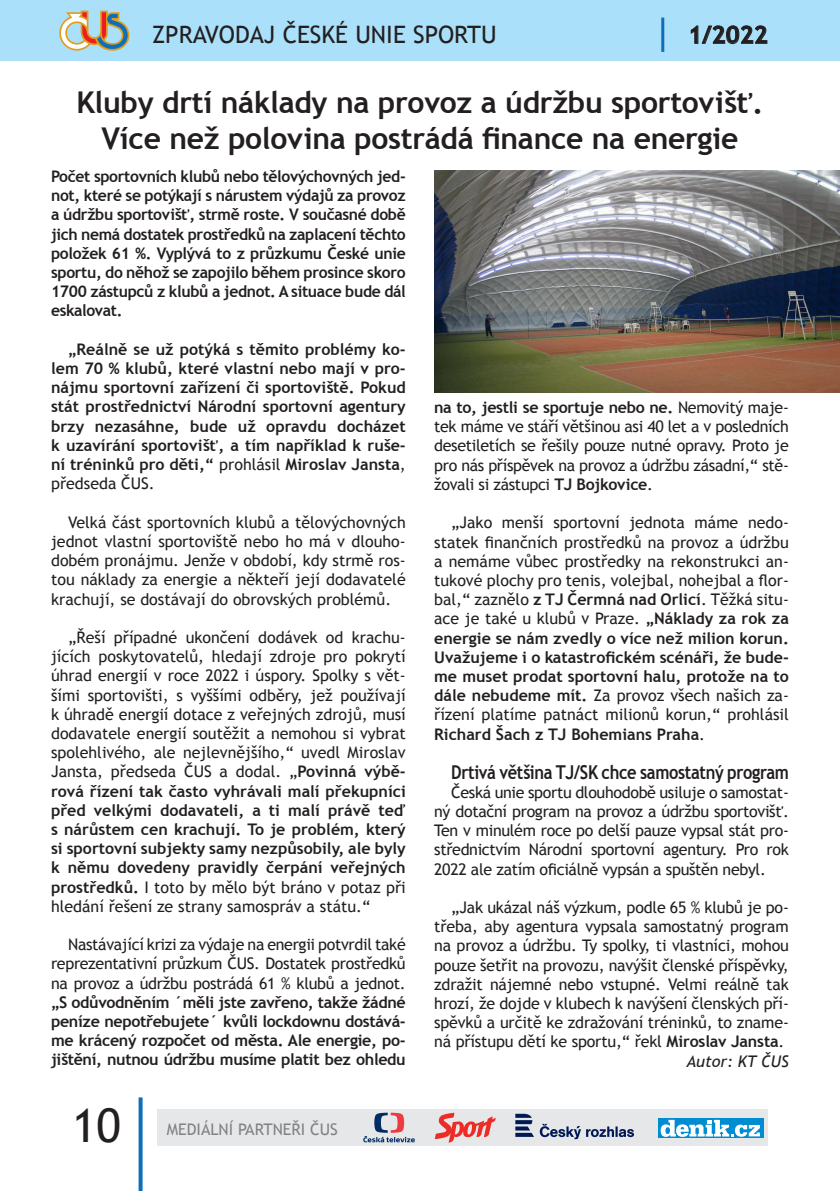
<style>
.page{position:relative;width:840px;height:1191px;background:#fff}
.page>*{position:absolute;margin:0;border:0;box-sizing:border-box;transform-origin:0 0}
.t1{font:46.4px "Trebuchet MS";color:#231f20}
.titulek{font:700 30px/36px "Trebuchet MS";letter-spacing:-.01em;color:#231f20;text-align:center}
.t2{font:24px "Trebuchet MS";color:#231f20}
.t3{font:700 24px "Trebuchet MS";color:#231f20}
.text{font:700 19.2px "Trebuchet MS";letter-spacing:-.02em;color:#231f20;scale:.86 1}
.text-2{font:16px/19.2px "Trebuchet MS";letter-spacing:-.005em;color:#231f20;text-align:justify}
.text-3{font:700 16px/19.2px "Trebuchet MS";letter-spacing:-.02em;color:#231f20;text-align:justify}
.t4{font:16px "Trebuchet MS";color:#808285}
.text-4{font:italic 16px "Trebuchet MS";color:#231f20}
.s1{font-weight:400}
.s2{font-weight:700}
</style>
<div class="page">
<div style="left:0;top:0;width:839px;height:61px;background:#aae0f9"></div>
<svg style="left:59px;top:11px;width:70px;height:40px"></svg>
<svg style="left:690px;top:25px;width:76px;height:19px"></svg>
<hr style="left:661px;top:18px;width:3px;height:34px;background:#0f6eb8">
<svg style="left:138px;top:1097px;width:4px;height:94px"></svg>
<div style="left:158px;top:1109px;width:609px;height:36px;background:#e6e7e9"></div>
<svg style="left:434px;top:1112px;width:61px;height:30px"></svg>
<svg style="left:363px;top:1112px;width:51px;height:30px"></svg>
<svg style="left:515px;top:1113px;width:18px;height:23px"></svg>
<svg style="left:539px;top:1123px;width:94px;height:16px"></svg>
<svg style="left:658px;top:1118px;width:105px;height:20px"></svg>
<svg style="left:660px;top:1119px;width:99px;height:17px;background:#7ac2e6"></svg>
<img style="left:434px;top:170px;width:405px;height:223px">
<p class="t2" style="left:152px;top:21px;width:346px">ZPRAVODAJ ČESKÉ UNIE SPORTU</p>
<p class="t3" style="left:687px;top:20px;width:81px">1/2022</p>
<p class="titulek" style="left:76px;top:84px;width:688px">Kluby drtí náklady na provoz a údržbu sportovišť.<br>Více než polovina postrádá finance na energie</p>
<p class="text-3" style="left:51px;top:167px;width:356px">Počet sportovních klubů nebo tělovýchovných jed&shy;not, které se potýkají s nárustem výdajů za provoz a údržbu sportovišť, strmě roste. V současné době jich nemá dostatek prostředků na zaplacení těchto položek 61 %. Vyplývá to z průzkumu České unie sportu, do něhož se zapojilo během prosince skoro 1700 zástupců z klubů a jednot. A situace bude dál eskalovat.</p>
<p class="text-3" style="left:51px;top:339px;width:356px;text-indent:17px">„Reálně se už potýká s těmito problémy ko&shy;lem 70 % klubů, které vlastní nebo mají v pro&shy;nájmu sportovní zařízení či sportoviště. Pokud stát prostřednictví Národní sportovní agentury brzy nezasáhne, bude už opravdu docházet k uzavírání sportovišť, a tím například k ruše&shy;ní tréninků pro děti,“ <span class="s1">prohlásil</span> Miroslav Jansta<span class="s1">, předseda ČUS.</span></p>
<p class="text-2" style="left:51px;top:512px;width:356px;text-indent:17px">Velká část sportovních klubů a tělovýchovných jednot vlastní sportoviště nebo ho má v dlouho&shy;dobém pronájmu. Jenže v období, kdy strmě ros&shy;tou náklady za energie a někteří její dodavatelé krachují, se dostávají do obrovských problémů.</p>
<p class="text-2" style="left:51px;top:628px;width:356px;text-indent:17px">„Řeší případné ukončení dodávek od krachu&shy;jících poskytovatelů, hledají zdroje pro pokrytí úhrad energií v roce 2022 i úspory. Spolky s vět&shy;šími sportovišti, s vyššími odběry, jež používají k úhradě energií dotace z veřejných zdrojů, musí dodavatele energií soutěžit a nemohou si vybrat spolehlivého, ale nejlevnějšího,“ uvedl Miroslav Jansta, předseda ČUS a dodal. „<span class="s2">Povinná výbě&shy;rová řízení tak často vyhrávali malí překupníci před velkými dodavateli, a ti malí právě teď s nárůstem cen krachují. To je problém, který si sportovní subjekty samy nezpůsobily, ale byly k němu dovedeny pravidly čerpání veřejných prostředků.</span> I toto by mělo být bráno v potaz při hledání řešení ze strany samospráv a státu.“</p>
<p class="text-3" style="left:51px;top:935px;width:356px;text-indent:17px"><span class="s1">Nastávající krizi za výdaje na energii potvrdil také reprezentativní průzkum ČUS. Dostatek prostředků na provoz a údržbu postrádá 61 % klubů a jednot. </span>„S odůvodněním ´měli jste zavřeno, takže žádné peníze nepotřebujete´ kvůli lockdownu dostává&shy;me krácený rozpočet od města. Ale energie, po&shy;jištění, nutnou údržbu musíme platit bez ohledu</p>
<p class="text-2" style="left:434px;top:398px;width:356px"><span class="s2">na to, jestli se sportuje nebo ne.</span> Nemovitý maje&shy;tek máme ve stáří většinou asi 40 let a v posledních desetiletích se řešily pouze nutné opravy. Proto je pro nás příspěvek na provoz a údržbu zásadní,“ stě&shy;žovali si zástupci <span class="s2">TJ Bojkovice</span>.</p>
<p class="text-2" style="left:434px;top:513px;width:356px;text-indent:17px">„Jako menší sportovní jednota máme nedo&shy;statek finančních prostředků na provoz a údržbu a nemáme vůbec prostředky na rekonstrukci an&shy;tukové plochy pro tenis, volejbal, nohejbal a flor&shy;bal,“ zaznělo <span class="s2">z TJ Čermná nad Orlicí</span>. Těžká situ&shy;ace je také u klubů v Praze. <span class="s2">„Náklady za rok za energie se nám zvedly o více než milion korun.<br>Uvažujeme i o katastrofickém scénáři, že bude&shy;me muset prodat sportovní halu, protože na to dále nebudeme mít.</span> Za provoz všech našich za&shy;řízení platíme patnáct milionů korun,“ prohlásil <span class="s2">Richard Šach z TJ Bohemians Praha</span>.</p>
<p class="text" style="left:451px;top:759px;width:394px">Drtivá většina TJ/SK chce samostatný program</p>
<p class="text-2" style="left:434px;top:782px;width:356px;text-indent:17px">Česká unie sportu dlouhodobě usiluje o samostat&shy;ný dotační program na provoz a údržbu sportovišť.<br>Ten v minulém roce po delší pauze vypsal stát pro&shy;střednictvím Národní sportovní agentury. Pro rok 2022 ale zatím oficiálně vypsán a spuštěn nebyl.</p>
<p class="text-2" style="left:434px;top:898px;width:356px;text-indent:17px">„Jak ukázal náš výzkum, podle 65 % klubů je po&shy;třeba, aby agentura vypsala samostatný program na provoz a údržbu. Ty spolky, ti vlastníci, mohou pouze šetřit na provozu, navýšit členské příspěvky, zdražit nájemné nebo vstupné. Velmi reálně tak hrozí, že dojde v klubech k navýšení členských pří&shy;spěvků a určitě ke zdražování tréninků, to zname&shy;ná přístupu dětí ke sportu,“ řekl <span class="s2">Miroslav Jansta</span>.</p>
<p class="text-4" style="left:686px;top:1051px;width:104px">Autor: KT ČUS</p>
<p class="t1" style="left:72px;top:1097px;width:50px">10</p>
<p class="t4" style="left:167px;top:1119px;width:172px">MEDIÁLNÍ PARTNEŘI ČUS</p>
</div>
